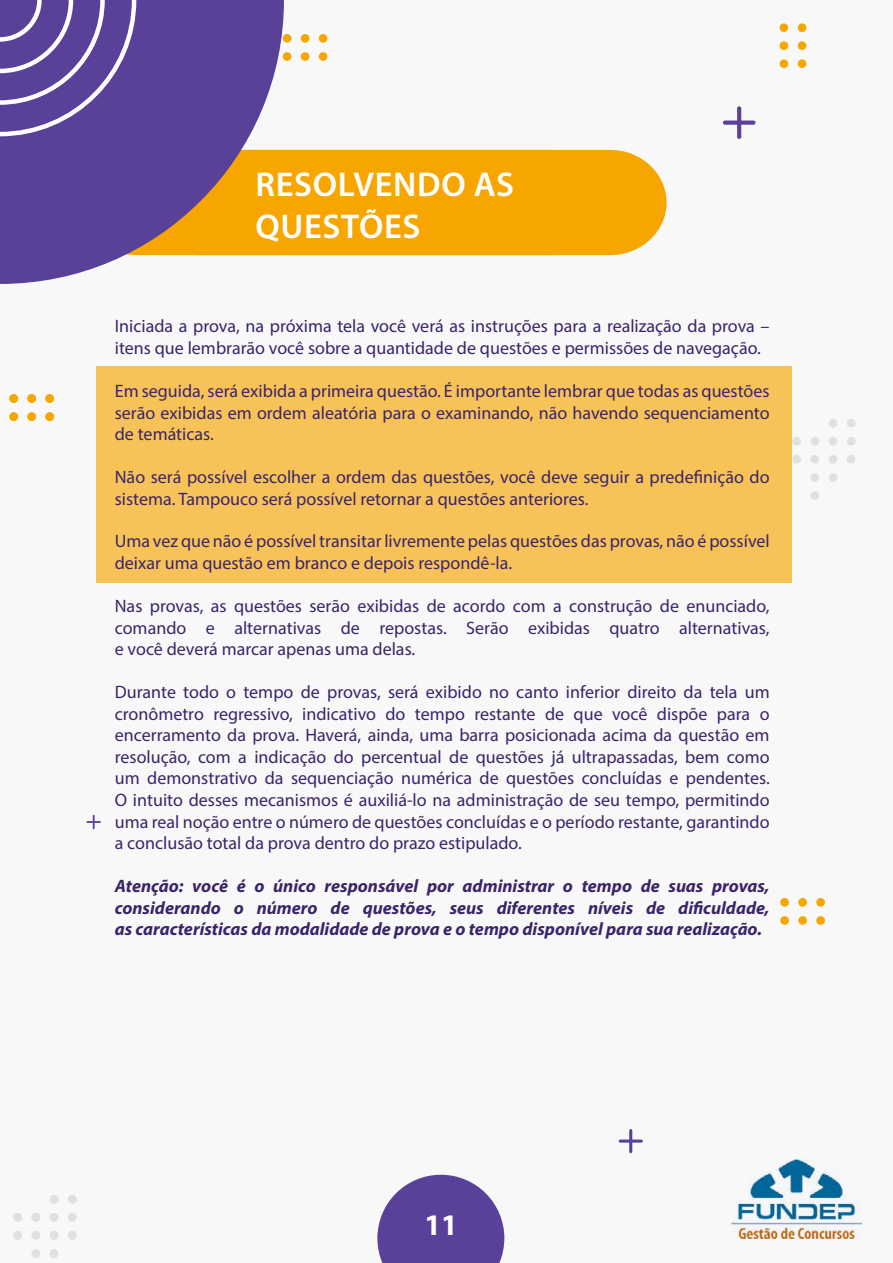
<style>
.page{position:relative;width:893px;height:1263px;background:#f8f8f9}
.page>*{position:absolute;margin:0;border:0;box-sizing:border-box;transform-origin:0 0}
.t1{font:600 34.5px "Myriad Pro";color:#fffffd}
.t2{font:700 30px "Myriad Pro";color:#fff}
.t3{font:18px/21.6px "Myriad Pro";color:#3b2469}
.t4{font:italic 700 18px/21.6px "Myriad Pro";color:#3b2469;text-align:justify}
</style>
<div class="page">
<svg style="left:377px;top:1175px;width:127px;height:88px"></svg>
<div style="left:847px;top:419px;width:8px;height:8px;background:#e0e0e0;border-radius:50%"></div>
<div style="left:847px;top:437px;width:8px;height:8px;background:#e0e0e0;border-radius:50%"></div>
<div style="left:847px;top:455px;width:8px;height:8px;background:#e0e0e0;border-radius:50%"></div>
<div style="left:829px;top:419px;width:8px;height:8px;background:#e0e0e0;border-radius:50%"></div>
<div style="left:829px;top:437px;width:8px;height:8px;background:#e0e0e0;border-radius:50%"></div>
<div style="left:829px;top:455px;width:8px;height:8px;background:#e0e0e0;border-radius:50%"></div>
<div style="left:829px;top:473px;width:8px;height:9px;background:#e0e0e0;border-radius:50%"></div>
<div style="left:810px;top:437px;width:9px;height:8px;background:#e0e0e0;border-radius:50%"></div>
<div style="left:810px;top:455px;width:9px;height:8px;background:#e0e0e0;border-radius:50%"></div>
<div style="left:810px;top:473px;width:9px;height:9px;background:#e0e0e0;border-radius:50%"></div>
<div style="left:810px;top:491px;width:9px;height:9px;background:#e0e0e0;border-radius:50%"></div>
<div style="left:792px;top:437px;width:9px;height:8px;background:#e0e0e0;border-radius:50%"></div>
<div style="left:792px;top:455px;width:9px;height:8px;background:#e0e0e0;border-radius:50%"></div>
<div style="left:68px;top:1195px;width:9px;height:8px;background:#e0e0e0;border-radius:50%"></div>
<div style="left:68px;top:1213px;width:9px;height:8px;background:#e0e0e0;border-radius:50%"></div>
<div style="left:68px;top:1231px;width:9px;height:8px;background:#e0e0e0;border-radius:50%"></div>
<div style="left:50px;top:1195px;width:8px;height:8px;background:#e0e0e0;border-radius:50%"></div>
<div style="left:50px;top:1213px;width:8px;height:8px;background:#e0e0e0;border-radius:50%"></div>
<div style="left:50px;top:1231px;width:8px;height:8px;background:#e0e0e0;border-radius:50%"></div>
<div style="left:50px;top:1249px;width:8px;height:9px;background:#e0e0e0;border-radius:50%"></div>
<div style="left:32px;top:1213px;width:8px;height:8px;background:#e0e0e0;border-radius:50%"></div>
<div style="left:32px;top:1231px;width:8px;height:8px;background:#e0e0e0;border-radius:50%"></div>
<div style="left:32px;top:1249px;width:8px;height:9px;background:#e0e0e0;border-radius:50%"></div>
<div style="left:13px;top:1213px;width:9px;height:8px;background:#e0e0e0;border-radius:50%"></div>
<div style="left:13px;top:1231px;width:9px;height:8px;background:#e0e0e0;border-radius:50%"></div>
<svg style="left:86px;top:815px;width:15px;height:14px"></svg>
<div style="left:798px;top:23px;width:8px;height:9px;background:#f7a600;border-radius:50%"></div>
<div style="left:798px;top:41px;width:8px;height:9px;background:#f7a600;border-radius:50%"></div>
<div style="left:798px;top:59px;width:8px;height:9px;background:#f7a600;border-radius:50%"></div>
<div style="left:780px;top:23px;width:8px;height:9px;background:#f7a600;border-radius:50%"></div>
<div style="left:780px;top:41px;width:8px;height:9px;background:#f7a600;border-radius:50%"></div>
<div style="left:780px;top:59px;width:8px;height:9px;background:#f7a600;border-radius:50%"></div>
<svg style="left:552px;top:150px;width:114px;height:105px;background:#f7ad18"></svg>
<div style="left:284px;top:150px;width:268px;height:105px;background:#f7a600"></div>
<svg style="left:0;top:0;width:284px;height:284px;background:#85668d"></svg>
<svg style="left:0;top:0;width:136px;height:136px;background:#6f59a6"></svg>
<div style="left:816px;top:916px;width:9px;height:9px;background:#f7a600;border-radius:50%"></div>
<div style="left:798px;top:916px;width:9px;height:9px;background:#f7a600;border-radius:50%"></div>
<div style="left:780px;top:916px;width:9px;height:9px;background:#f7a600;border-radius:50%"></div>
<div style="left:816px;top:898px;width:9px;height:9px;background:#f7a600;border-radius:50%"></div>
<div style="left:798px;top:898px;width:9px;height:9px;background:#f7a600;border-radius:50%"></div>
<div style="left:780px;top:898px;width:9px;height:9px;background:#f7a600;border-radius:50%"></div>
<svg style="left:723px;top:106px;width:32px;height:33px"></svg>
<svg style="left:619px;top:1129px;width:24px;height:24px"></svg>
<div style="left:45px;top:412px;width:9px;height:9px;background:#f7a600;border-radius:50%"></div>
<div style="left:27px;top:412px;width:9px;height:9px;background:#f7a600;border-radius:50%"></div>
<div style="left:9px;top:412px;width:9px;height:9px;background:#f7a600;border-radius:50%"></div>
<div style="left:45px;top:394px;width:9px;height:9px;background:#f7a600;border-radius:50%"></div>
<div style="left:27px;top:394px;width:9px;height:9px;background:#f7a600;border-radius:50%"></div>
<div style="left:9px;top:394px;width:9px;height:9px;background:#f7a600;border-radius:50%"></div>
<div style="left:319px;top:52px;width:8px;height:9px;background:#f7a600;border-radius:50%"></div>
<div style="left:301px;top:52px;width:8px;height:9px;background:#f7a600;border-radius:50%"></div>
<div style="left:283px;top:52px;width:8px;height:9px;background:#f7a600;border-radius:50%"></div>
<div style="left:319px;top:34px;width:8px;height:9px;background:#f7a600;border-radius:50%"></div>
<div style="left:301px;top:34px;width:8px;height:9px;background:#f7a600;border-radius:50%"></div>
<div style="left:283px;top:34px;width:8px;height:9px;background:#f7a600;border-radius:50%"></div>
<img style="left:731px;top:1160px;width:130px;height:78px">
<div style="left:96px;top:366px;width:696px;height:217px;background:#f7c359"></div>
<h1 class="t1" style="left:255px;top:163px;width:21px">RESOL</h1>
<h1 class="t1" style="left:353px;top:163px;width:45px">VENDO</h1>
<h1 class="t1" style="left:474px;top:163px;width:21px">AS</h1>
<h1 class="t1" style="left:255px;top:204px;width:22px">QUESTÕES</h1>
<p class="t3" style="left:115px;top:315px;width:656px">Iniciada a prova, na próxima tela você verá as instruções para a realização da prova – itens que lembrarão você sobre a quantidade de questões e permissões de navegação.</p>
<p class="t3" style="left:115px;top:380px;width:656px;text-align:justify">Em seguida, será exibida a primeira questão. É importante lembrar que todas as questões serão exibidas em ordem aleatória para o examinando, não havendo sequenciamento de temáticas.</p>
<p class="t3" style="left:115px;top:466px;width:656px">Não será possível escolher a ordem das questões, você deve seguir a predefinição do sistema. Tampouco será possível retornar a questões anteriores.</p>
<p class="t3" style="left:115px;top:530px;width:656px">Uma vez que não é possível transitar livremente pelas questões das provas, não é possível deixar uma questão em branco e depois respondê-la.</p>
<p class="t3" style="left:115px;top:595px;width:656px;text-align:justify">Nas provas, as questões serão exibidas de acordo com a construção de enunciado, comando e alternativas de repostas. Serão exibidas quatro alternativas, e você deverá marcar apenas uma delas.</p>
<p class="t3" style="left:115px;top:681px;width:656px;text-align:justify">Durante todo o tempo de provas, será exibido no canto inferior direito da tela um cronômetro regressivo, indicativo do tempo restante de que você dispõe para o encerramento da prova. Haverá, ainda, uma barra posicionada acima da questão em resolução, com a indicação do percentual de questões já ultrapassadas, bem como um demonstrativo da sequenciação numérica de questões concluídas e pendentes.<br>O intuito desses mecanismos é auxiliá-lo na administração de seu tempo, permitindo uma real noção entre o número de questões concluídas e o período restante, garantindo a conclusão total da prova dentro do prazo estipulado.</p>
<p class="t4" style="left:115px;top:875px;width:656px">Atenção: você é o único responsável por administrar o tempo de suas provas, considerando o número de questões, seus diferentes níveis de dificuldade, as características da modalidade de prova e o tempo disponível para sua realização.</p>
<h2 class="t2" style="left:424px;top:1205px;width:35px">11</h2>
</div>
